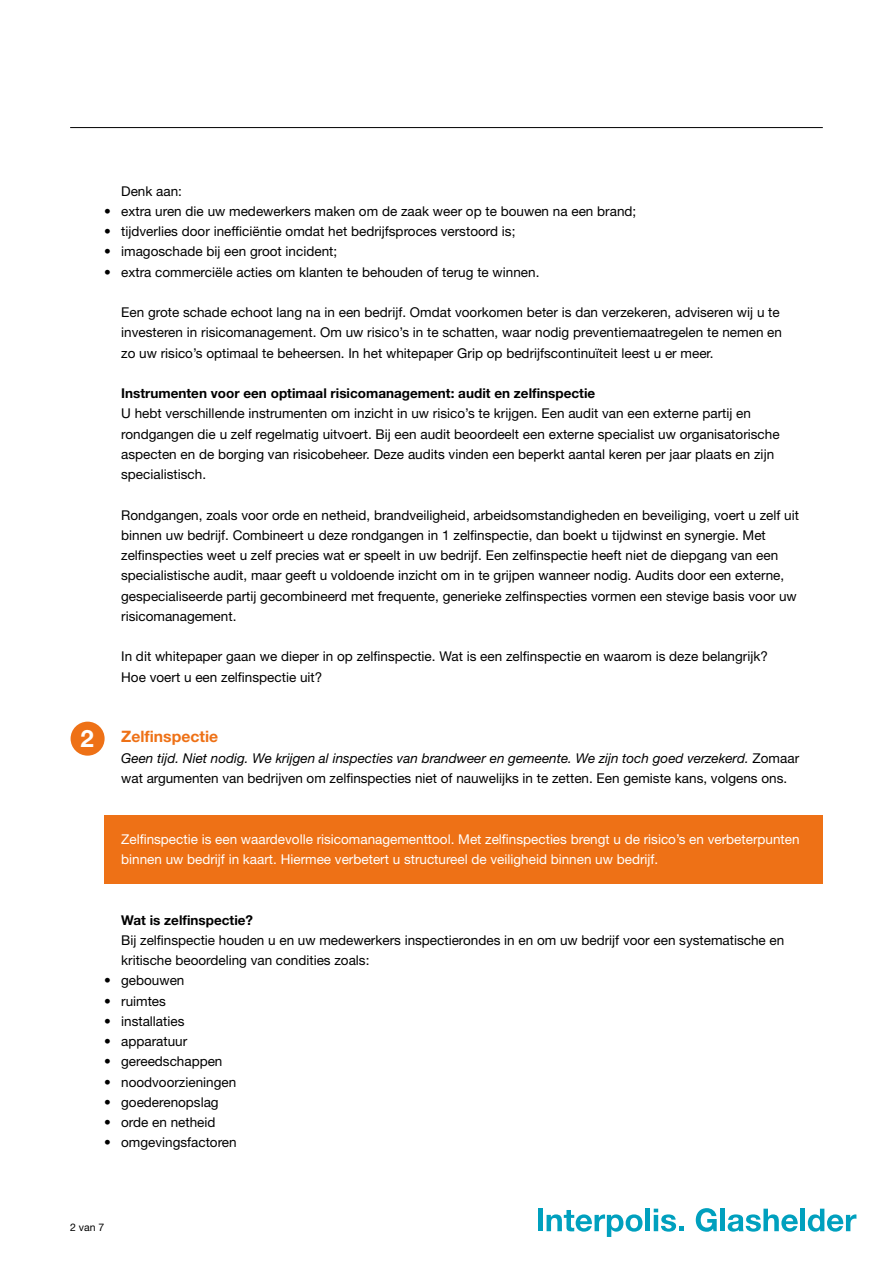
<style>
.page{position:relative;width:893px;height:1263px;background:#fff}
.page>*{position:absolute;margin:0;border:0;box-sizing:border-box;transform-origin:0 0}
.t1{font:700 24px "Helvetica Neue";color:#fff}
.t2{font:700 15.75px "Helvetica Neue";color:#ee7116}
.t3{font:13.5px/20.2px "Helvetica Neue";color:#000}
.t4{font:13.5px/20.2px "Helvetica Neue";color:#fff}
.t5{font:700 13.5px "Helvetica Neue";color:#000}
.t6{font:10.5px "Helvetica Neue";color:#000}
.s1{font-style:italic}
</style>
<div class="page">
<hr style="left:70px;top:127px;width:753px;height:1px;background:#000">
<div style="left:538px;top:1209px;width:5px;height:22px;background:#00a0be"></div>
<svg style="left:547px;top:1210px;width:95px;height:27px"></svg>
<hr style="left:646px;top:1209px;width:4px;height:22px;background:#00a0be">
<svg style="left:654px;top:1209px;width:30px;height:22px"></svg>
<svg style="left:696px;top:1208px;width:21px;height:24px"></svg>
<div style="left:720px;top:1209px;width:5px;height:22px;background:#00a0be"></div>
<svg style="left:728px;top:1209px;width:70px;height:23px"></svg>
<div style="left:800px;top:1209px;width:5px;height:22px;background:#00a0be"></div>
<svg style="left:808px;top:1209px;width:48px;height:23px"></svg>
<div style="left:104px;top:815px;width:719px;height:69px;background:#ee7116"></div>
<div style="left:71px;top:722px;width:34px;height:34px;background:#ee7116;border-radius:50%"></div>
<p class="t3" style="left:121px;top:180px;width:62px">Denk aan:</p>
<p class="t3" style="left:104px;top:201px;width:534px">• extra uren die uw medewerkers maken om de zaak weer op te bouwen na een brand;</p>
<p class="t3" style="left:104px;top:221px;width:413px">• tijdverlies door inefficiëntie omdat het bedrijfsproces verstoord is;</p>
<p class="t3" style="left:104px;top:241px;width:235px">• imagoschade bij een groot incident;</p>
<p class="t3" style="left:104px;top:261px;width:437px">• extra commerciële acties om klanten te behouden of terug te winnen.</p>
<p class="t3" style="left:121px;top:302px;width:662px">Een grote schade echoot lang na in een bedrijf. Omdat voorkomen beter is dan verzekeren, adviseren wij u te investeren in risicomanagement. Om uw risico’s in te schatten, waar nodig preventiemaatregelen te nemen en zo uw risico’s optimaal te beheersen. In het whitepaper Grip op bedrijfscontinuïteit leest u er meer.</p>
<p class="t5" style="left:121px;top:385px;width:476px">Instrumenten voor een optimaal risicomanagement: audit en zelfinspectie</p>
<p class="t3" style="left:121px;top:403px;width:660px">U hebt verschillende instrumenten om inzicht in uw risico’s te krijgen. Een audit van een externe partij en rondgangen die u zelf regelmatig uitvoert. Bij een audit beoordeelt een externe specialist uw organisatorische aspecten en de borging van risicobeheer. Deze audits vinden een beperkt aantal keren per jaar plaats en zijn specialistisch.</p>
<p class="t3" style="left:121px;top:504px;width:679px">Rondgangen, zoals voor orde en netheid, brandveiligheid, arbeidsomstandigheden en beveiliging, voert u zelf uit binnen uw bedrijf. Combineert u deze rondgangen in 1 zelfinspectie, dan boekt u tijdwinst en synergie. Met zelfinspecties weet u zelf precies wat er speelt in uw bedrijf. Een zelfinspectie heeft niet de diepgang van een specialistische audit, maar geeft u voldoende inzicht om in te grijpen wanneer nodig. Audits door een externe, gespecialiseerde partij gecombineerd met frequente, generieke zelfinspecties vormen een stevige basis voor uw risicomanagement.</p>
<p class="t3" style="left:121px;top:646px;width:648px">In dit whitepaper gaan we dieper in op zelfinspectie. Wat is een zelfinspectie en waarom is deze belangrijk?<br>Hoe voert u een zelfinspectie uit?</p>
<h1 class="t1" style="left:80px;top:724px;width:15px">2</h1>
<p class="t2" style="left:121px;top:727px;width:98px">Zelfinspectie</p>
<p class="t3" style="left:121px;top:747px;width:679px"><span class="s1">Geen tijd. Niet nodig. We krijgen al inspecties van brandweer en gemeente. We zijn toch goed verzekerd.</span> Zomaar wat argumenten van bedrijven om zelfinspecties niet of nauwelijks in te zetten. Een gemiste kans, volgens ons.</p>
<p class="t4" style="left:121px;top:828px;width:680px">Zelfinspectie is een waardevolle risicomanagementtool. Met zelfinspecties brengt u de risico’s en verbeterpunten binnen uw bedrijf in kaart. Hiermee verbetert u structureel de veiligheid binnen uw bedrijf.</p>
<p class="t5" style="left:121px;top:911px;width:133px">Wat is zelfinspectie?</p>
<p class="t3" style="left:121px;top:930px;width:665px">Bij zelfinspectie houden u en uw medewerkers inspectierondes in en om uw bedrijf voor een systematische en kritische beoordeling van condities zoals:</p>
<p class="t3" style="left:104px;top:970px;width:82px">• gebouwen</p>
<p class="t3" style="left:104px;top:990px;width:63px">• ruimtes</p>
<p class="t3" style="left:104px;top:1011px;width:82px">• installaties</p>
<p class="t3" style="left:104px;top:1031px;width:85px">• apparatuur</p>
<p class="t3" style="left:104px;top:1051px;width:120px">• gereedschappen</p>
<p class="t3" style="left:104px;top:1071px;width:134px">• noodvoorzieningen</p>
<p class="t3" style="left:104px;top:1092px;width:116px">• goederenopslag</p>
<p class="t3" style="left:104px;top:1112px;width:113px">• orde en netheid</p>
<p class="t3" style="left:104px;top:1132px;width:134px">• omgevingsfactoren</p>
<p class="t6" style="left:70px;top:1221px;width:36px">2 van 7</p>
</div>
